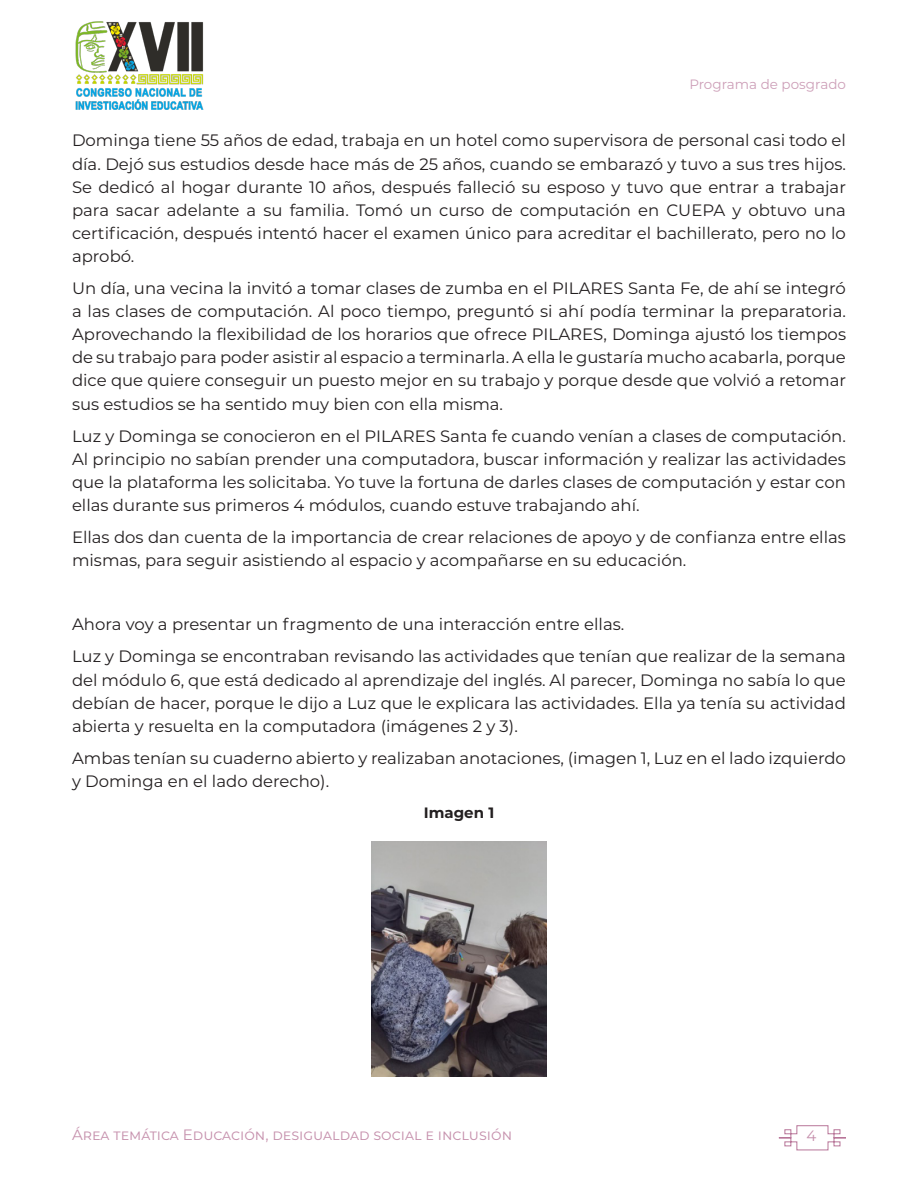
<style>
.page{position:relative;width:918px;height:1188px;background:#fff}
.page>*{position:absolute;margin:0;border:0;box-sizing:border-box;transform-origin:0 0}
.t1{font:16.5px/23.1px "Montserrat";color:#231f20;text-align:justify}
.t2{font:15px "Montserrat";color:#c691ad}
.t3{font:700 15px "Montserrat";color:#231f20}
.t4{font:13.5px "Montserrat";color:#cd9fb8}
</style>
<div class="page">
<svg style="left:778px;top:1125px;width:68px;height:26px"></svg>
<img style="left:75px;top:21px;width:129px;height:89px">
<img style="left:371px;top:842px;width:176px;height:234px">
<p class="t4" style="left:689px;top:75px;width:158px">Programa de posgrado</p>
<p class="t1" style="left:72px;top:128px;width:776px">Dominga tiene 55 años de edad, trabaja en un hotel como supervisora de personal casi todo el día. Dejó sus estudios desde hace más de 25 años, cuando se embarazó y tuvo a sus tres hijos.<br>Se dedicó al hogar durante 10 años, después falleció su esposo y tuvo que entrar a trabajar para sacar adelante a su familia. Tomó un curso de computación en CUEPA y obtuvo una certificación, después intentó hacer el examen único para acreditar el bachillerato, pero no lo aprobó.</p>
<p class="t1" style="left:72px;top:276px;width:776px">Un día, una vecina la invitó a tomar clases de zumba en el PILARES Santa Fe, de ahí se integró a las clases de computación. Al poco tiempo, preguntó si ahí podía terminar la preparatoria.<br>Aprovechando la flexibilidad de los horarios que ofrece PILARES, Dominga ajustó los tiempos de su trabajo para poder asistir al espacio a terminarla. A ella le gustaría mucho acabarla, porque dice que quiere conseguir un puesto mejor en su trabajo y porque desde que volvió a retomar sus estudios se ha sentido muy bien con ella misma.</p>
<p class="t1" style="left:72px;top:424px;width:776px">Luz y Dominga se conocieron en el PILARES Santa fe cuando venían a clases de computación.<br>Al principio no sabían prender una computadora, buscar información y realizar las actividades que la plataforma les solicitaba. Yo tuve la fortuna de darles clases de computación y estar con ellas durante sus primeros 4 módulos, cuando estuve trabajando ahí.</p>
<p class="t1" style="left:72px;top:525px;width:776px">Ellas dos dan cuenta de la importancia de crear relaciones de apoyo y de confianza entre ellas mismas, para seguir asistiendo al espacio y acompañarse en su educación.</p>
<p class="t1" style="left:72px;top:608px;width:776px;line-height:32.1px">Ahora voy a presentar un fragmento de una interacción entre ellas.<br>Luz y Dominga se encontraban revisando las actividades que tenían que realizar de la semana</p>
<p class="t1" style="left:72px;top:668px;width:775px">del módulo 6, que está dedicado al aprendizaje del inglés. Al parecer, Dominga no sabía lo que debían de hacer, porque le dijo a Luz que le explicara las actividades. Ella ya tenía su actividad abierta y resuelta en la computadora (imágenes 2 y 3).</p>
<p class="t1" style="left:72px;top:746px;width:775px">Ambas tenían su cuaderno abierto y realizaban anotaciones, (imagen 1, Luz en el lado izquierdo y Dominga en el lado derecho).</p>
<p class="t3" style="left:424px;top:802px;width:72px">Imagen 1</p>
<p class="t2" style="left:72px;top:1124px;width:442px">Área temática Educación, desigualdad social e inclusión</p>
<p class="t2" style="left:807px;top:1125px;width:11px">4</p>
</div>
